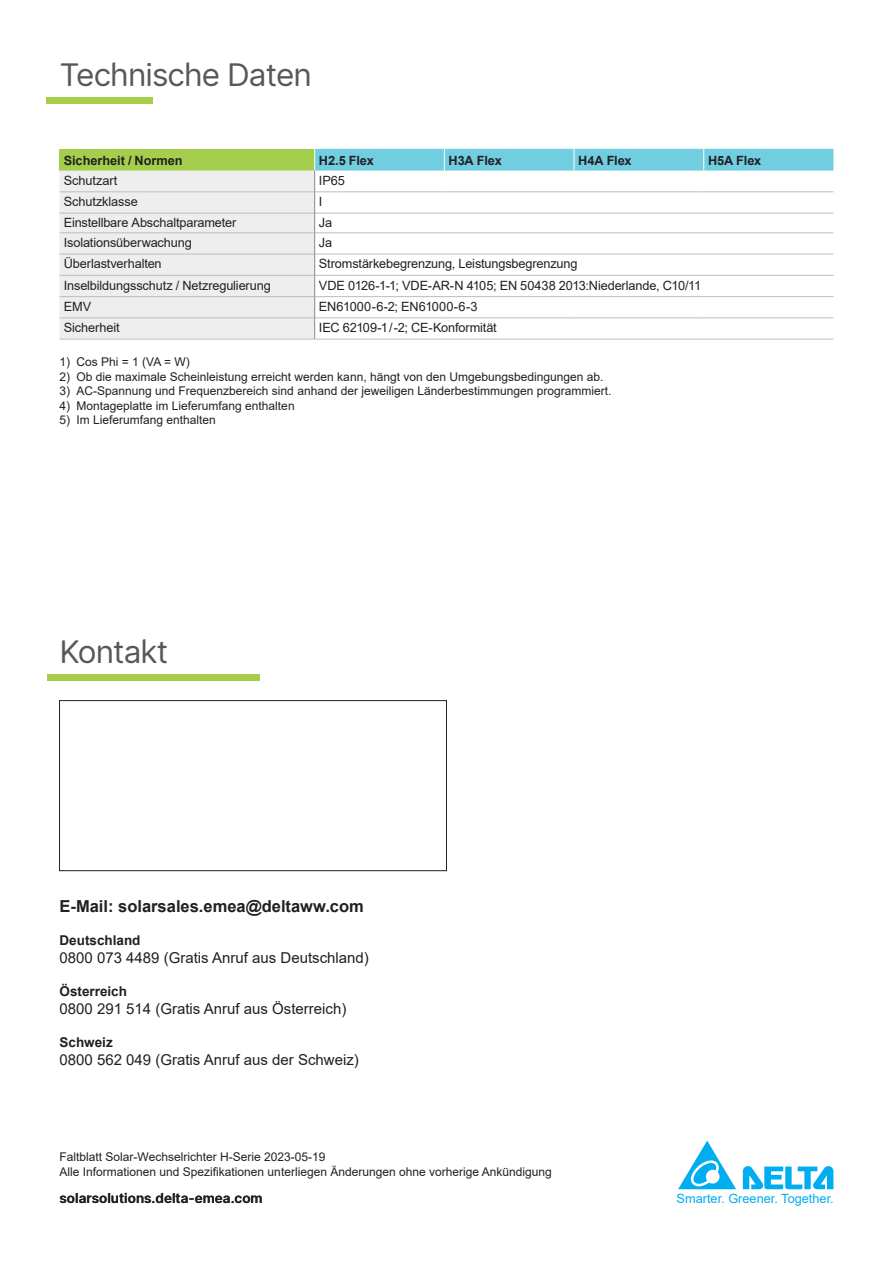
<style>
.page{position:relative;width:893px;height:1263px;background:#fff}
.page>*{position:absolute;margin:0;border:0;box-sizing:border-box;transform-origin:0 0}
.ST-Headline_L-pf{font:31.5px "Delta Sans";letter-spacing:-.03em;color:#57585a}
.CD-Email_address-pf{font:700 16.5px "Arial";color:#231f20}
.CD-Telephone_number{font:15px "Arial";color:#231f20}
.CD-Website_address-p{font:600 13.5px "Delta Sans";color:#231f20}
.CD-Country_name-pf{font:700 13.5px "Arial";color:#231f20}
.TA-TD_Parameter_valu{font:12.75px "Arial";letter-spacing:-.01em;color:#231f20}
.TA-TD_Parameter_name{font:12.75px "Arial";letter-spacing:-.01em;color:#231f20}
.TA-TD_Table_header_L{font:700 12.75px "Arial";letter-spacing:-.01em;color:#231f20}
.t1{font:12.75px "Arial";color:#00aeef}
.TA-TD_Table_section{font:700 12.75px "Arial";letter-spacing:-.005em;color:#231f20}
.ST-Disclaimer_L-pf{font:12px "Arial";color:#231f20}
</style>
<div class="page">
<svg style="left:743px;top:1166px;width:90px;height:23px"></svg>
<svg style="left:678px;top:1140px;width:58px;height:49px"></svg>
<hr style="left:60px;top:339px;width:255px;height:1px;background:#bcbdc0">
<hr style="left:315px;top:339px;width:129px;height:1px;background:#bcbdc0">
<hr style="left:444px;top:339px;width:130px;height:1px;background:#bcbdc0">
<hr style="left:574px;top:339px;width:130px;height:1px;background:#bcbdc0">
<hr style="left:704px;top:339px;width:129px;height:1px;background:#bcbdc0">
<svg style="left:60px;top:149px;width:773px;height:190px"></svg>
<div style="left:47px;top:98px;width:106px;height:6px;background:#a4ce4c"></div>
<div style="left:47px;top:674px;width:212px;height:6px;background:#a4ce4c"></div>
<div style="left:59px;top:700px;width:388px;height:171px;border:1px solid #231f20"></div>
<p class="ST-Headline_L-pf" style="left:60px;top:51px;width:254px">Technische Daten</p>
<p class="TA-TD_Table_section" style="left:64px;top:151px;width:120px">Sicherheit / Normen</p>
<p class="TA-TD_Table_header_L" style="left:319px;top:151px;width:56px">H2.5 Flex</p>
<p class="TA-TD_Table_header_L" style="left:449px;top:151px;width:55px">H3A Flex</p>
<p class="TA-TD_Table_header_L" style="left:578px;top:151px;width:55px">H4A Flex</p>
<p class="TA-TD_Table_header_L" style="left:708px;top:151px;width:55px">H5A Flex</p>
<p class="TA-TD_Parameter_name" style="left:64px;top:172px;width:55px">Schutzart</p>
<p class="TA-TD_Parameter_valu" style="left:319px;top:172px;width:28px">IP65</p>
<p class="TA-TD_Parameter_name" style="left:64px;top:193px;width:76px">Schutzklasse</p>
<p class="TA-TD_Parameter_valu" style="left:319px;top:193px;width:5px">I</p>
<p class="TA-TD_Parameter_name" style="left:64px;top:213px;width:174px">Einstellbare Abschaltparameter</p>
<p class="TA-TD_Parameter_valu" style="left:319px;top:213px;width:15px">Ja</p>
<p class="TA-TD_Parameter_name" style="left:64px;top:234px;width:130px">Isolationsüberwachung</p>
<p class="TA-TD_Parameter_valu" style="left:319px;top:234px;width:15px">Ja</p>
<p class="TA-TD_Parameter_name" style="left:64px;top:255px;width:99px">Überlastverhalten</p>
<p class="TA-TD_Parameter_valu" style="left:319px;top:255px;width:260px">Stromstärkebegrenzung, Leistungsbegrenzung</p>
<p class="TA-TD_Parameter_name" style="left:64px;top:276px;width:209px">Inselbildungsschutz / Netzregulierung</p>
<p class="TA-TD_Parameter_valu" style="left:319px;top:276px;width:384px">VDE 0126-1-1; VDE‑AR‑N 4105; EN 50438 2013:Niederlande, C10/11</p>
<p class="TA-TD_Parameter_name" style="left:64px;top:298px;width:29px">EMV</p>
<p class="TA-TD_Parameter_valu" style="left:319px;top:298px;width:160px">EN61000-6-2; EN61000-6-3</p>
<p class="TA-TD_Parameter_name" style="left:64px;top:319px;width:57px">Sicherheit</p>
<p class="TA-TD_Parameter_valu" style="left:319px;top:319px;width:179px">IEC 62109-1/-2; CE-Konformität</p>
<p class="ST-Disclaimer_L-pf" style="left:60px;top:354px;width:132px">1) Cos Phi = 1 (VA = W)</p>
<p class="ST-Disclaimer_L-pf" style="left:60px;top:368px;width:545px">2) Ob die maximale Scheinleistung erreicht werden kann, hängt von den Umgebungsbedingungen ab.</p>
<p class="ST-Disclaimer_L-pf" style="left:60px;top:383px;width:553px">3) AC-Spannung und Frequenzbereich sind anhand der jeweiligen Länderbestimmungen programmiert.</p>
<p class="ST-Disclaimer_L-pf" style="left:60px;top:397px;width:237px">4) Montageplatte im Lieferumfang enthalten</p>
<p class="ST-Disclaimer_L-pf" style="left:60px;top:412px;width:158px">5) Im Lieferumfang enthalten</p>
<p class="ST-Headline_L-pf" style="left:60px;top:628px;width:110px">Kontakt</p>
<p class="CD-Email_address-pf" style="left:60px;top:894px;width:306px">E-Mail: solarsales.emea@deltaww.com</p>
<p class="CD-Country_name-pf" style="left:60px;top:931px;width:83px">Deutschland</p>
<p class="CD-Telephone_number" style="left:60px;top:947px;width:311px">0800 073 4489 (Gratis Anruf aus Deutschland)</p>
<p class="CD-Country_name-pf" style="left:60px;top:982px;width:69px">Österreich</p>
<p class="CD-Telephone_number" style="left:60px;top:998px;width:288px">0800 291 514 (Gratis Anruf aus Österreich)</p>
<p class="CD-Country_name-pf" style="left:60px;top:1033px;width:55px">Schweiz</p>
<p class="CD-Telephone_number" style="left:60px;top:1050px;width:301px">0800 562 049 (Gratis Anruf aus der Schweiz)</p>
<p class="ST-Disclaimer_L-pf" style="left:60px;top:1149px;width:267px">Faltblatt Solar-Wechselrichter H-Serie 2023-05-19</p>
<p class="ST-Disclaimer_L-pf" style="left:60px;top:1163px;width:494px">Alle Informationen und Spezifikationen unterliegen Änderungen ohne vorherige Ankündigung</p>
<p class="CD-Website_address-p" style="left:60px;top:1188px;width:205px">solarsolutions.delta-emea.com</p>
<p class="t1" style="left:677px;top:1190px;width:159px">Smarter. Greener. Together.</p>
</div>
